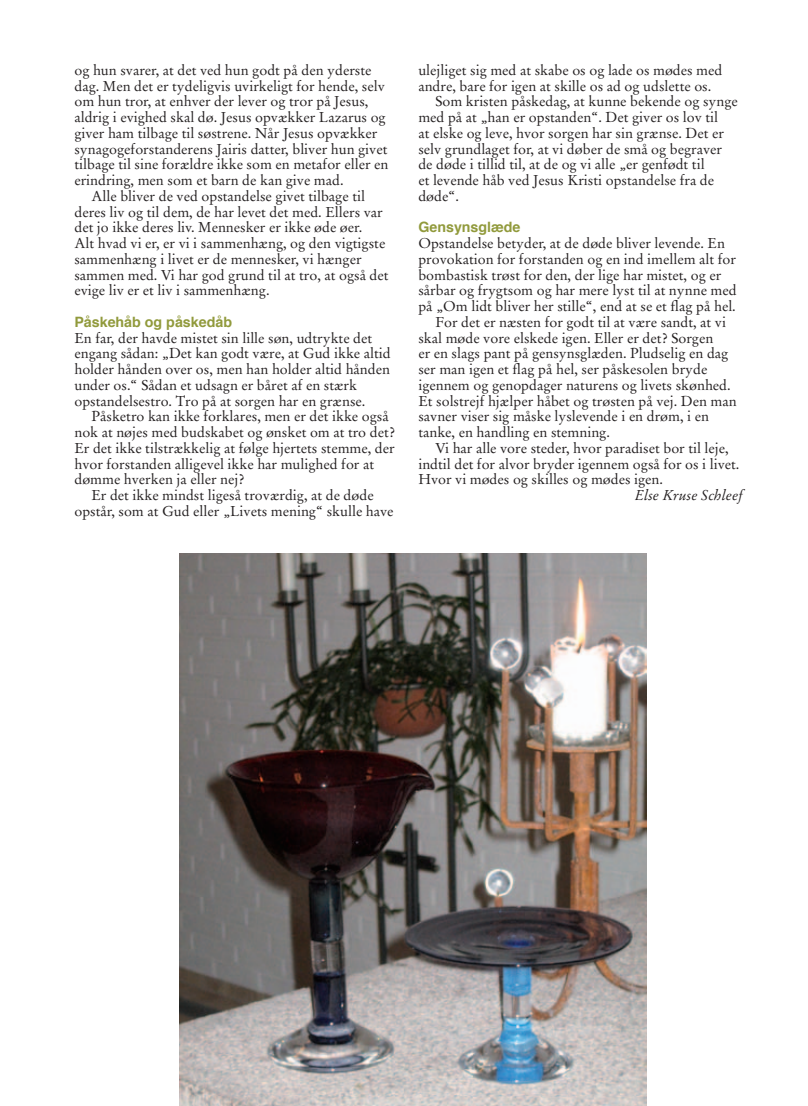
<style>
.page{position:relative;width:808px;height:1106px;background:#fff}
.page>*{position:absolute;margin:0;border:0;box-sizing:border-box;transform-origin:0 0}
.t1{font:14.25px/15.8px "Stempel Garamond LT Std";color:#231f20}
.t2{font:700 14.25px "Helvetica";color:#919a3c}
.t3{font:italic 14.25px "Stempel Garamond LT Std";color:#231f20}
</style>
<div class="page">
<img style="left:180px;top:553px;width:466px;height:553px">
<p class="t1" style="left:74px;top:62px;width:299px">og hun svarer, at det ved hun godt på den yderste</p>
<p class="t1" style="left:74px;top:78px;width:312px">dag. Men det er tydeligvis uvirkeligt for hende, selv</p>
<p class="t1" style="left:74px;top:94px;width:295px">om hun tror, at enhver der lever og tror på Jesus,</p>
<p class="t1" style="left:74px;top:109px;width:313px">aldrig i evighed skal dø. Jesus opvækker Lazarus og</p>
<p class="t1" style="left:74px;top:125px;width:304px">giver ham tilbage til søstrene. Når Jesus opvækker</p>
<p class="t1" style="left:74px;top:141px;width:314px">synagogeforstanderens Jairis datter, bliver hun givet</p>
<p class="t1" style="left:74px;top:157px;width:315px">tilbage til sine forældre ikke som en metafor eller en</p>
<p class="t1" style="left:74px;top:172px;width:271px">erindring, men som et barn de kan give mad.</p>
<p class="t1" style="left:91px;top:188px;width:275px">Alle bliver de ved opstandelse givet tilbage til</p>
<p class="t1" style="left:74px;top:204px;width:310px">deres liv og til dem, de har levet det med. Ellers var</p>
<p class="t1" style="left:74px;top:220px;width:289px">det jo ikke deres liv. Mennesker er ikke øde øer.</p>
<p class="t1" style="left:74px;top:235px;width:312px">Alt hvad vi er, er vi i sammenhæng, og den vigtigste</p>
<p class="t1" style="left:74px;top:251px;width:289px">sammenhæng i livet er de mennesker, vi hænger</p>
<p class="t1" style="left:74px;top:267px;width:316px">sammen med. Vi har god grund til at tro, at også det</p>
<p class="t1" style="left:74px;top:283px;width:197px">evige liv er et liv i sammenhæng.</p>
<p class="t2" style="left:74px;top:310px;width:159px">Påskehåb og påskedåb</p>
<p class="t1" style="left:74px;top:330px;width:318px">En far, der havde mistet sin lille søn, udtrykte det engang sådan: „Det kan godt være, at Gud ikke altid holder hånden over os, men han holder altid hånden under os.“ Sådan et udsagn er båret af en stærk opstandelsestro. Tro på at sorgen har en grænse.</p>
<p class="t1" style="left:74px;top:409px;width:322px;text-indent:17px">Påsketro kan ikke forklares, men er det ikke også nok at nøjes med budskabet og ønsket om at tro det?<br>Er det ikke tilstrækkelig at følge hjertets stemme, der hvor forstanden alligevel ikke har mulighed for at dømme hverken ja eller nej?</p>
<p class="t1" style="left:74px;top:487px;width:321px;text-align:center">Er det ikke mindst ligeså troværdig, at de døde opstår, som at Gud eller „Livets mening“ skulle have</p>
<p class="t1" style="left:418px;top:62px;width:306px">ulejliget sig med at skabe os og lade os mødes med</p>
<p class="t1" style="left:418px;top:78px;width:294px">andre, bare for igen at skille os ad og udslette os.</p>
<p class="t1" style="left:435px;top:94px;width:304px">Som kristen påskedag, at kunne bekende og synge</p>
<p class="t1" style="left:418px;top:109px;width:301px">med på at „han er opstanden“. Det giver os lov til</p>
<p class="t1" style="left:418px;top:125px;width:307px">at elske og leve, hvor sorgen har sin grænse. Det er</p>
<p class="t1" style="left:418px;top:141px;width:305px">selv grundlaget for, at vi døber de små og begraver</p>
<p class="t1" style="left:418px;top:157px;width:288px">de døde i tillid til, at de og vi alle „er genfødt til</p>
<p class="t1" style="left:418px;top:172px;width:297px">et levende håb ved Jesus Kristi opstandelse fra de</p>
<p class="t1" style="left:418px;top:188px;width:42px">døde“.</p>
<p class="t2" style="left:418px;top:216px;width:104px">Gensynsglæde</p>
<p class="t1" style="left:418px;top:235px;width:308px">Opstandelse betyder, at de døde bliver levende. En</p>
<p class="t1" style="left:418px;top:251px;width:319px">provokation for forstanden og en ind imellem alt for</p>
<p class="t1" style="left:418px;top:267px;width:304px">bombastisk trøst for den, der lige har mistet, og er</p>
<p class="t1" style="left:418px;top:283px;width:320px">sårbar og frygtsom og har mere lyst til at nynne med</p>
<p class="t1" style="left:418px;top:298px;width:319px">på „Om lidt bliver her stille“, end at se et flag på hel.</p>
<p class="t1" style="left:435px;top:314px;width:292px">For det er næsten for godt til at være sandt, at vi</p>
<p class="t1" style="left:418px;top:330px;width:296px">skal møde vore elskede igen. Eller er det? Sorgen</p>
<p class="t1" style="left:418px;top:346px;width:311px">er en slags pant på gensynsglæden. Pludselig en dag</p>
<p class="t1" style="left:418px;top:361px;width:290px">ser man igen et flag på hel, ser påskesolen bryde</p>
<p class="t1" style="left:418px;top:377px;width:314px">igennem og genopdager naturens og livets skønhed.</p>
<p class="t1" style="left:418px;top:393px;width:320px">Et solstrejf hjælper håbet og trøsten på vej. Den man</p>
<p class="t1" style="left:418px;top:409px;width:292px">savner viser sig måske lyslevende i en drøm, i en</p>
<p class="t1" style="left:418px;top:424px;width:193px">tanke, en handling en stemning.</p>
<p class="t1" style="left:435px;top:440px;width:295px">Vi har alle vore steder, hvor paradiset bor til leje,</p>
<p class="t1" style="left:418px;top:456px;width:323px">indtil det for alvor bryder igennem også for os i livet.</p>
<p class="t1" style="left:418px;top:471px;width:246px">Hvor vi mødes og skilles og mødes igen.</p>
<p class="t3" style="left:635px;top:486px;width:110px">Else Kruse Schleef</p>
</div>
